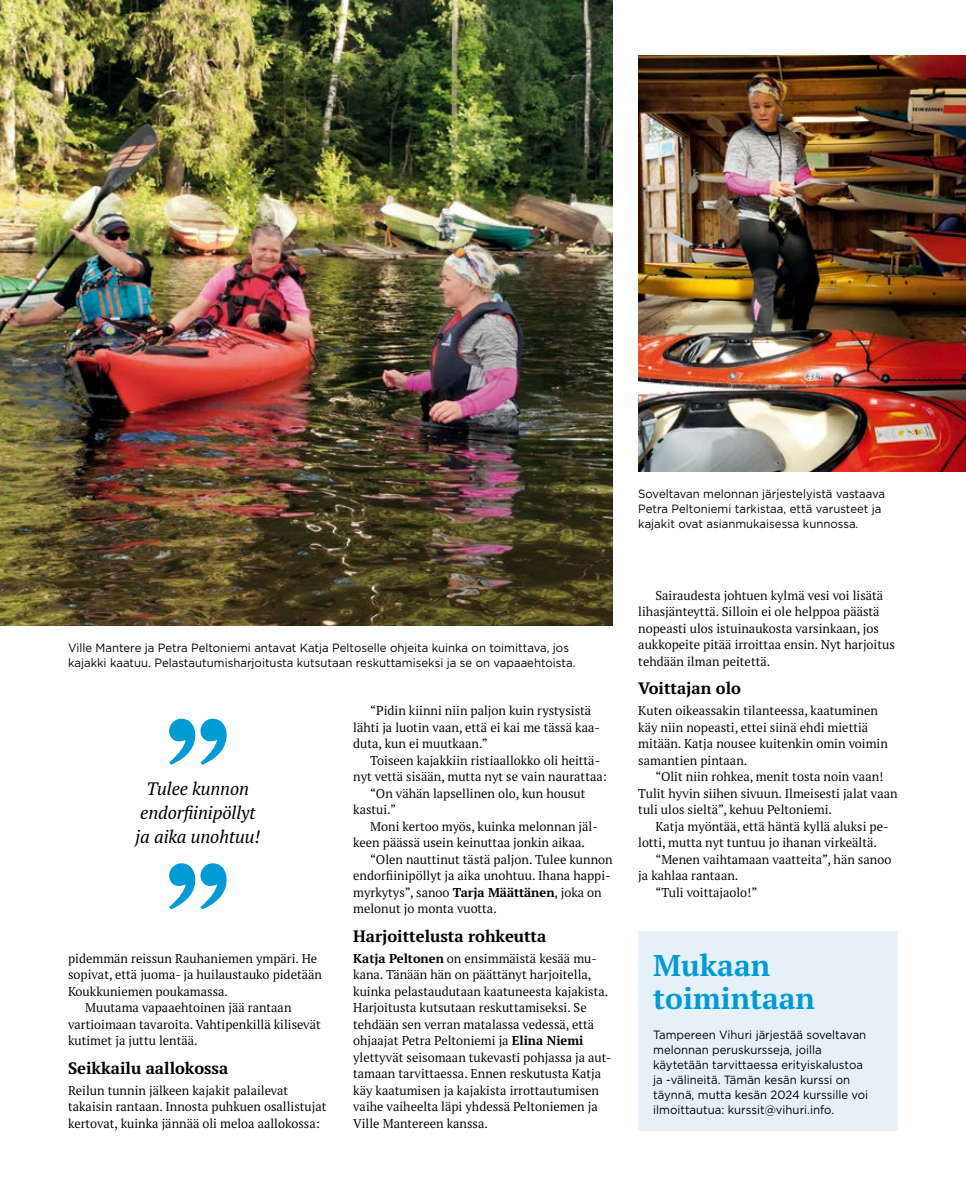
<style>
.page{position:relative;width:966px;height:1195px;background:#fff}
.page>*{position:absolute;margin:0;border:0;box-sizing:border-box;transform-origin:0 0}
.t1{font:700 30px/33px "PT Serif Pro";color:#009ad4}
.t2{font:italic 18px/24px "PT Serif Pro";letter-spacing:-.005em;color:#000;text-align:center}
.t3{font:700 16.5px "PT Serif Pro";color:#000}
.t4{font:12.75px/16.5px "PT Serif Pro";color:#000}
.t5{font:12px/15px "Gotham";color:#000;scale:.95 1}
.s1{font-weight:700}
</style>
<div class="page">
<div style="left:638px;top:931px;width:259px;height:200px;background:#e6f0f9"></div>
<svg style="left:169px;top:719px;width:57px;height:46px"></svg>
<svg style="left:169px;top:863px;width:57px;height:46px"></svg>
<img style="left:0;top:0;width:612px;height:625px">
<img style="left:638px;top:55px;width:327px;height:416px">
<p class="t5" style="left:68px;top:640px;width:535px">Ville Mantere ja Petra Peltoniemi antavat Katja Peltoselle ohjeita kuinka on toimittava, jos kajakki kaatuu. Pelastautumisharjoitusta kutsutaan reskuttamiseksi ja se on vapaaehtoista.</p>
<h2 class="t2" style="left:135px;top:776px;width:126px">Tulee kunnon endorfiinipöllyt ja aika unohtuu!</h2>
<p class="t4" style="left:68px;top:950px;width:250px">pidemmän reissun Rauhaniemen ympäri. He</p>
<p class="t4" style="left:68px;top:966px;width:255px">sopivat, että juoma- ja huilaustauko pidetään</p>
<p class="t4" style="left:68px;top:983px;width:161px">Koukkuniemen poukamassa.</p>
<p class="t4" style="left:85px;top:999px;width:208px">Muutama vapaaehtoinen jää rantaan</p>
<p class="t4" style="left:68px;top:1016px;width:254px">vartioimaan tavaroita. Vahtipenkillä kilisevät</p>
<p class="t4" style="left:68px;top:1032px;width:131px">kutimet ja juttu lentää.</p>
<p class="t3" style="left:68px;top:1057px;width:162px">Seikkailu aallokossa</p>
<p class="t4" style="left:68px;top:1082px;width:260px">Reilun tunnin jälkeen kajakit palailevat takaisin rantaan. Innosta puhkuen osallistujat kertovat, kuinka jännää oli meloa aallokossa:</p>
<p class="t4" style="left:353px;top:702px;width:248px;text-indent:17px">“Pidin kiinni niin paljon kuin rystysistä lähti ja luotin vaan, että ei kai me tässä kaa&shy;duta, kun ei muutkaan.”</p>
<p class="t4" style="left:370px;top:752px;width:231px">Toiseen kajakkiin ristiaallokko oli heittä-</p>
<p class="t4" style="left:353px;top:768px;width:255px">nyt vettä sisään, mutta nyt se vain naurattaa:</p>
<p class="t4" style="left:370px;top:785px;width:217px">“On vähän lapsellinen olo, kun housut</p>
<p class="t4" style="left:353px;top:801px;width:44px">kastui.”</p>
<p class="t4" style="left:370px;top:818px;width:229px">Moni kertoo myös, kuinka melonnan jäl-</p>
<p class="t4" style="left:353px;top:834px;width:233px">keen päässä usein keinuttaa jonkin aikaa.</p>
<p class="t4" style="left:370px;top:851px;width:244px">“Olen nauttinut tästä paljon. Tulee kunnon</p>
<p class="t4" style="left:353px;top:867px;width:259px">endorfiinipöllyt ja aika unohtuu. Ihana happi-</p>
<p class="t4" style="left:353px;top:884px;width:250px">myrkytys”, sanoo <span class="s1">Tarja Määttänen</span>, joka on</p>
<p class="t4" style="left:353px;top:900px;width:145px">melonut jo monta vuotta.</p>
<p class="t3" style="left:353px;top:925px;width:195px">Harjoittelusta rohkeutta</p>
<p class="t4" style="left:353px;top:950px;width:260px"><span class="s1">Katja Peltonen</span> on ensimmäistä kesää mu&shy;kana. Tänään hän on päättänyt harjoitella, kuinka pelastaudutaan kaatuneesta kajakista.<br>Harjoitusta kutsutaan reskuttamiseksi. Se tehdään sen verran matalassa vedessä, että ohjaajat Petra Peltoniemi ja <span class="s1">Elina Niemi </span>ylettyvät seisomaan tukevasti pohjassa ja aut&shy;tamaan tarvittaessa. Ennen reskutusta Katja käy kaatumisen ja kajakista irrottautumisen vaihe vaiheelta läpi yhdessä Peltoniemen ja Ville Mantereen kanssa.</p>
<p class="t5" style="left:638px;top:486px;width:261px">Soveltavan melonnan järjestelyistä vastaava<br>Petra Peltoniemi tarkistaa, että varusteet ja kajakit ovat asianmukaisessa kunnossa.</p>
<p class="t4" style="left:638px;top:587px;width:258px;text-indent:17px">Sairaudesta johtuen kylmä vesi voi lisätä lihasjänteyttä. Silloin ei ole helppoa päästä nopeasti ulos istuinaukosta varsinkaan, jos aukkopeite pitää irroittaa ensin. Nyt harjoitus tehdään ilman peitettä.</p>
<p class="t3" style="left:638px;top:677px;width:104px">Voittajan olo</p>
<p class="t4" style="left:638px;top:702px;width:251px">Kuten oikeassakin tilanteessa, kaatuminen käy niin nopeasti, ettei siinä ehdi miettiä mitään. Katja nousee kuitenkin omin voimin samantien pintaan.</p>
<p class="t4" style="left:638px;top:768px;width:261px;text-indent:17px">“Olit niin rohkea, menit tosta noin vaan!<br>Tulit hyvin siihen sivuun. Ilmeisesti jalat vaan tuli ulos sieltä”, kehuu Peltoniemi.</p>
<p class="t4" style="left:655px;top:818px;width:235px">Katja myöntää, että häntä kyllä aluksi pe-</p>
<p class="t4" style="left:638px;top:834px;width:240px">lotti, mutta nyt tuntuu jo ihanan virkeältä.</p>
<p class="t4" style="left:655px;top:851px;width:237px">“Menen vaihtamaan vaatteita”, hän sanoo</p>
<p class="t4" style="left:638px;top:867px;width:102px">ja kahlaa rantaan.</p>
<p class="t4" style="left:655px;top:884px;width:103px">“Tuli voittajaolo!”</p>
<h1 class="t1" style="left:653px;top:949px;width:163px">Mukaan toimintaan</h1>
<p class="t5" style="left:653px;top:1027px;width:228px">Tampereen Vihuri järjestää soveltavan melonnan peruskursseja, joilla käytetään tarvittaessa erityiskalustoa ja -välineitä. Tämän kesän kurssi on täynnä, mutta kesän 2024 kurssille voi ilmoittautua: kurssit@vihuri.info.</p>
</div>
